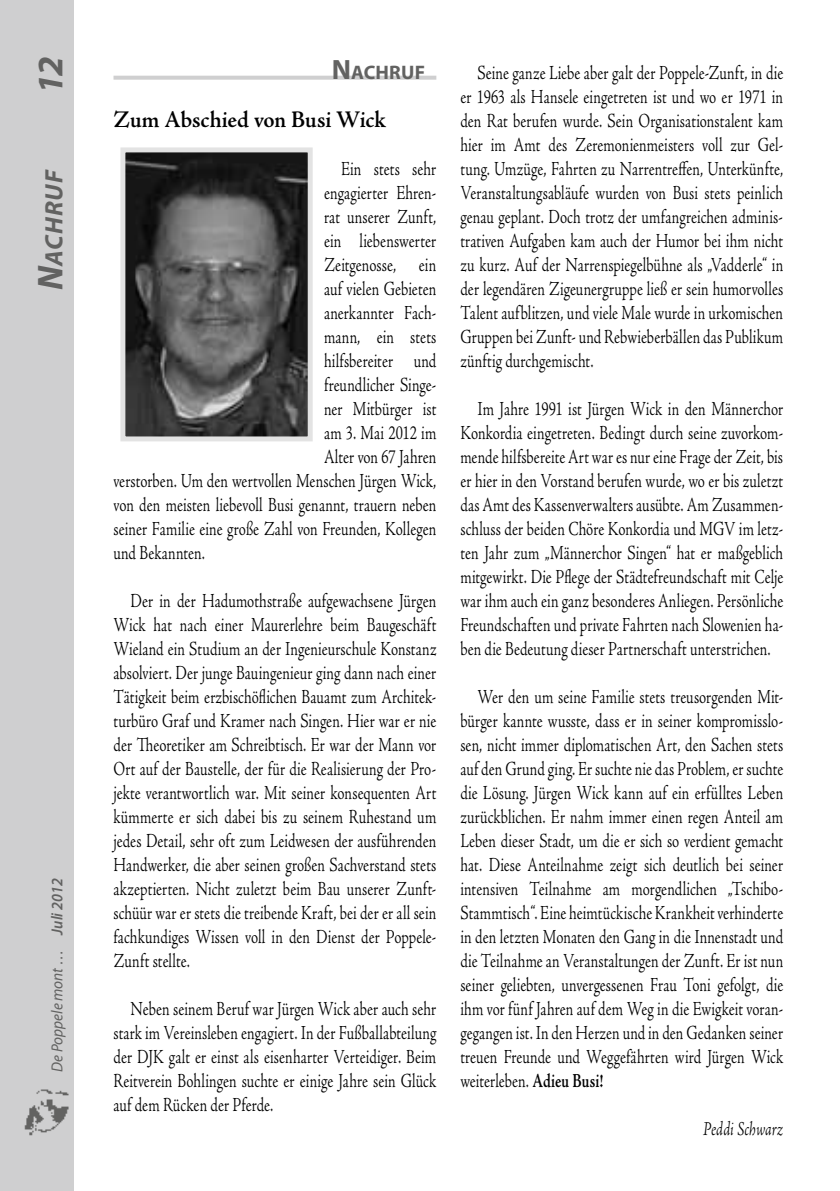
<style>
.page{position:relative;width:840px;height:1191px;background:#fff}
.page>*{position:absolute;margin:0;border:0;box-sizing:border-box;transform-origin:0 0}
.t1{font:italic 700 36px "Myriad Pro";color:#626261}
.t2{font:italic 700 25.2px "Myriad Pro";color:#626261}
.t3{font:600 24px "Adobe Jenson Pro";color:#000;scale:.95 1}
.t4{font:300 20px/24px "Adobe Jenson Pro";letter-spacing:.01em;color:#000;text-align:justify;scale:.75 1}
.t5{font:italic 300 20px "Adobe Jenson Pro";letter-spacing:.005em;color:#000;scale:.75 1}
.t6{font:700 19.6px "Myriad Pro";letter-spacing:.01em;color:#626261}
.t7{font:italic 16px "Myriad Pro";color:#626261;scale:.95 1}
.s1{font-size:36px}
.s2{font-weight:600}
.s3{font-size:28px}
</style>
<div class="page">
<div style="left:0;top:0;width:74px;height:1191px;background:#cfcfd0"></div>
<img style="left:24px;top:1089px;width:45px;height:47px">
<svg style="left:113px;top:76px;width:323px;height:4px"></svg>
<img style="left:126px;top:153px;width:180px;height:282px">
<div style="left:120px;top:147px;width:192px;height:294px;border:5px solid #e3e3e3"></div>
<h1 class="t1" style="left:27px;top:94px;width:39px;rotate:-90deg">12</h1>
<p class="t2" style="left:37px;top:290px;width:122px;rotate:-90deg"><span class="s1">N</span>achruf</p>
<p class="t7" style="left:47px;top:1071px;width:205px;rotate:-90deg">De Poppele mont … <span class="s2">Juli 2012</span></p>
<p class="t6" style="left:331px;top:59px;width:95px"><span class="s3">N</span>ACHRUF</p>
<p class="t3" style="left:113px;top:105px;width:288px">Zum Abschied von Busi Wick</p>
<p class="t4" style="left:341px;top:157px;width:128px">Ein stets sehr</p>
<p class="t4" style="left:324px;top:181px;width:151px">engagierter Ehren-</p>
<p class="t4" style="left:324px;top:205px;width:151px">rat unserer Zunft,</p>
<p class="t4" style="left:324px;top:229px;width:151px">ein liebenswerter</p>
<p class="t4" style="left:324px;top:253px;width:151px">Zeitgenosse, ein</p>
<p class="t4" style="left:324px;top:277px;width:151px">auf vielen Gebieten</p>
<p class="t4" style="left:324px;top:301px;width:151px">anerkannter Fach-</p>
<p class="t4" style="left:324px;top:325px;width:151px">mann, ein stets</p>
<p class="t4" style="left:324px;top:349px;width:151px">hilfsbereiter und</p>
<p class="t4" style="left:324px;top:373px;width:151px">freundlicher Singe-</p>
<p class="t4" style="left:324px;top:397px;width:151px">ner Mitbürger ist</p>
<p class="t4" style="left:324px;top:421px;width:151px">am 3. Mai 2012 im</p>
<p class="t4" style="left:324px;top:445px;width:151px">Alter von 67 Jahren</p>
<p class="t4" style="left:113px;top:469px;width:431px">verstorben. Um den wertvollen Menschen Jürgen Wick,</p>
<p class="t4" style="left:113px;top:493px;width:432px">von den meisten liebevoll Busi genannt, trauern neben</p>
<p class="t4" style="left:113px;top:517px;width:432px">seiner Familie eine große Zahl von Freunden, Kollegen</p>
<p class="t4" style="left:113px;top:541px;width:124px">und Bekannten.</p>
<p class="t4" style="left:113px;top:589px;width:432px;text-indent:17px">Der in der Hadumothstraße aufgewachsene Jürgen Wick hat nach einer Maurerlehre beim Baugeschäft Wieland ein Studium an der Ingenieurschule Konstanz absolviert. Der junge Bauingenieur ging dann nach einer Tätigkeit beim erzbischöflichen Bauamt zum Architek&shy;turbüro Graf und Kramer nach Singen. Hier war er nie der Theoretiker am Schreibtisch. Er war der Mann vor Ort auf der Baustelle, der für die Realisierung der Pro&shy;jekte verantwortlich war. Mit seiner konsequenten Art kümmerte er sich dabei bis zu seinem Ruhestand um jedes Detail, sehr oft zum Leidwesen der ausführenden Handwerker, die aber seinen großen Sachverstand stets akzeptierten. Nicht zuletzt beim Bau unserer Zunft&shy;schüür war er stets die treibende Kraft, bei der er all sein fachkundiges Wissen voll in den Dienst der Poppele-Zunft stellte.</p>
<p class="t4" style="left:113px;top:997px;width:431px;text-indent:17px">Neben seinem Beruf war Jürgen Wick aber auch sehr stark im Vereinsleben engagiert. In der Fußballabteilung der DJK galt er einst als eisenharter Verteidiger. Beim Reitverein Bohlingen suchte er einige Jahre sein Glück auf dem Rücken der Pferde.</p>
<p class="t4" style="left:460px;top:61px;width:432px;text-indent:17px">Seine ganze Liebe aber galt der Poppele-Zunft, in die er 1963 als Hansele eingetreten ist und wo er 1971 in den Rat berufen wurde. Sein Organisationstalent kam hier im Amt des Zeremonienmeisters voll zur Gel&shy;tung. Umzüge, Fahrten zu Narrentreffen, Unterkünfte, Veranstaltungsabläufe wurden von Busi stets peinlich genau geplant. Doch trotz der umfangreichen adminis&shy;trativen Aufgaben kam auch der Humor bei ihm nicht zu kurz. Auf der Narrenspiegelbühne als „Vadderle“ in der legendären Zigeunergruppe ließ er sein humorvolles Talent aufblitzen, und viele Male wurde in urkomischen Gruppen bei Zunft- und Rebwieberbällen das Publikum zünftig durchgemischt.</p>
<p class="t4" style="left:460px;top:397px;width:432px;text-indent:17px">Im Jahre 1991 ist Jürgen Wick in den Männerchor Konkordia eingetreten. Bedingt durch seine zuvorkom&shy;mende hilfsbereite Art war es nur eine Frage der Zeit, bis er hier in den Vorstand berufen wurde, wo er bis zuletzt das Amt des Kassenverwalters ausübte. Am Zusammen&shy;schluss der beiden Chöre Konkordia und MGV im letz&shy;ten Jahr zum „Männerchor Singen“ hat er maßgeblich mitgewirkt. Die Pflege der Städtefreundschaft mit Celje war ihm auch ein ganz besonderes Anliegen. Persönliche Freundschaften und private Fahrten nach Slowenien ha&shy;ben die Bedeutung dieser Partnerschaft unterstrichen.</p>
<p class="t4" style="left:460px;top:685px;width:432px;text-indent:17px">Wer den um seine Familie stets treusorgenden Mit&shy;bürger kannte wusste, dass er in seiner kompromisslo&shy;sen, nicht immer diplomatischen Art, den Sachen stets auf den Grund ging. Er suchte nie das Problem, er suchte die Lösung. Jürgen Wick kann auf ein erfülltes Leben zurückblichen. Er nahm immer einen regen Anteil am Leben dieser Stadt, um die er sich so verdient gemacht hat. Diese Anteilnahme zeigt sich deutlich bei seiner intensiven Teilnahme am morgendlichen „Tschibo-Stammtisch“. Eine heimtückische Krankheit verhinderte in den letzten Monaten den Gang in die Innenstadt und die Teilnahme an Veranstaltungen der Zunft. Er ist nun seiner geliebten, unvergessenen Frau Toni gefolgt, die ihm vor fünf Jahren auf dem Weg in die Ewigkeit voran&shy;gegangen ist. In den Herzen und in den Gedanken seiner treuen Freunde und Weggefährten wird Jürgen Wick weiterleben. <span class="s2">Adieu Busi!</span></p>
<p class="t5" style="left:702px;top:1117px;width:108px">Peddi Schwarz</p>
</div>
